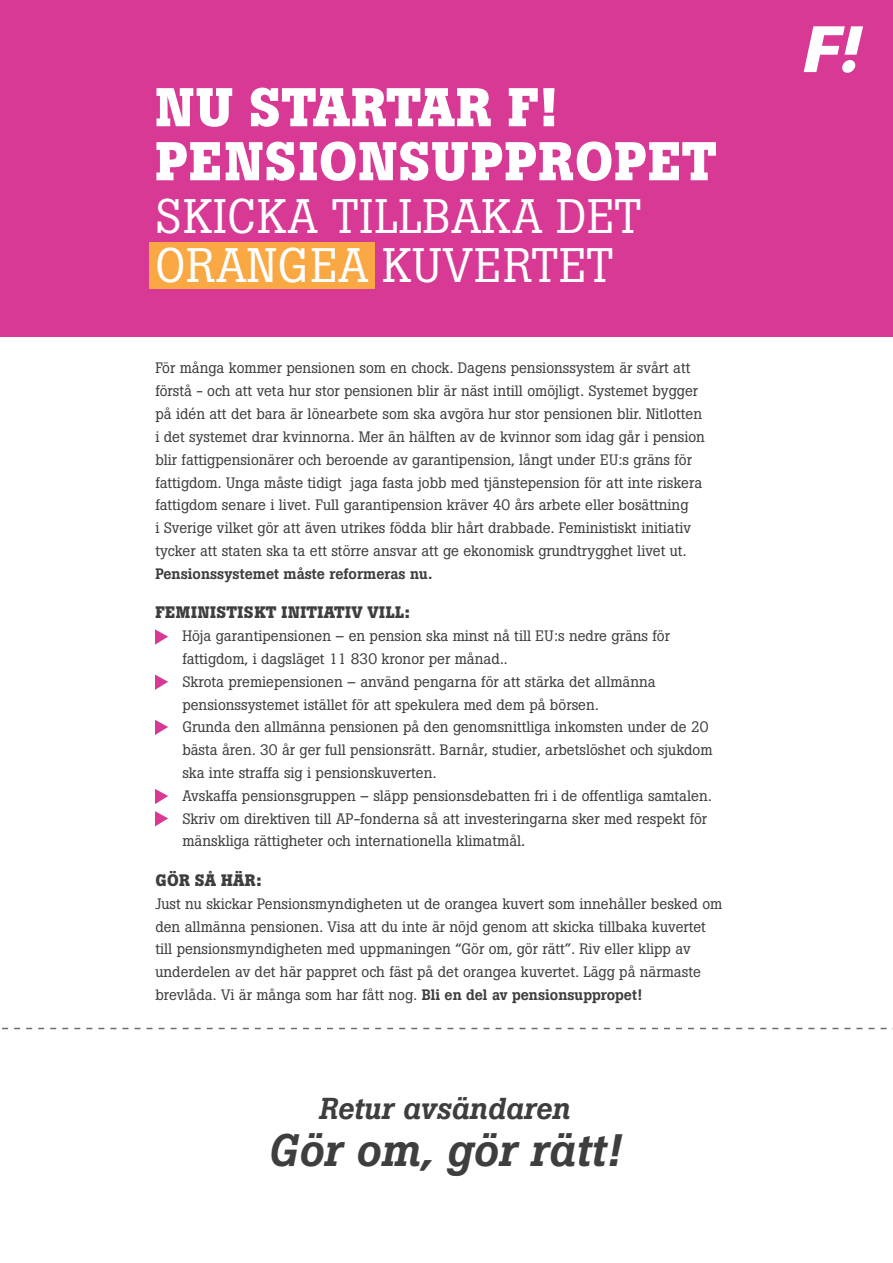
<style>
.page{position:relative;width:893px;height:1263px;background:#fff}
.page>*{position:absolute;margin:0;border:0;box-sizing:border-box;transform-origin:0 0}
.t1{font:700 54px "Boton BQ";letter-spacing:.02em;color:#fff}
.t2{font:48px/49.5px "Boton BQ";letter-spacing:.02em;color:#fff}
.t3{font:italic 500 45px "Boton BQ";color:#3e3e3f}
.t4{font:italic 500 30px "Boton BQ";color:#3e3e3f}
.t5{font:700 16.5px "Boton BQ";letter-spacing:.02em;color:#3e3e3f}
.t6{font:15px/22.8px "Boton BQ";color:#3e3e3f}
.s1{font-weight:500}
.s2{font-size:16.5px}
</style>
<div class="page">
<div style="left:0;top:0;width:893px;height:337px;background:#d73995"></div>
<div style="left:149px;top:242px;width:225px;height:47px;background:#faa843"></div>
<svg style="left:2px;top:1028px;width:891px;height:1px"></svg>
<svg style="left:804px;top:26px;width:59px;height:47px"></svg>
<svg style="left:155px;top:629px;width:13px;height:16px"></svg>
<svg style="left:155px;top:674px;width:13px;height:16px"></svg>
<svg style="left:155px;top:720px;width:13px;height:15px"></svg>
<svg style="left:155px;top:789px;width:13px;height:15px"></svg>
<svg style="left:155px;top:811px;width:13px;height:15px"></svg>
<p class="t1" style="left:155px;top:76px;width:403px">NU STARTAR F!</p>
<p class="t1" style="left:155px;top:130px;width:563px">PENSIONSUPPROPET</p>
<p class="t2" style="left:155px;top:191px;width:487px">SKICKA TILLBAKA DET<br>ORANGEA KUVERTET</p>
<p class="t6" style="left:155px;top:357px;width:551px">För många kommer pensionen som en chock. Dagens pensionssystem är svårt att förstå - och att veta hur stor pensionen blir är näst intill omöjligt. Systemet bygger på idén att det bara är lönearbete som ska avgöra hur stor pensionen blir. Nitlotten i det systemet drar kvinnorna. Mer än hälften av de kvinnor som idag går i pension blir fattigpensionärer och beroende av garantipension, långt under EU:s gräns för fattigdom. Unga måste tidigt jaga fasta jobb med tjänstepension för att inte riskera fattigdom senare i livet. Full garantipension kräver 40 års arbete eller bosättning<br>i Sverige vilket gör att även utrikes födda blir hårt drabbade. Feministiskt initiativ tycker att staten ska ta ett större ansvar att ge ekonomisk grundtrygghet livet ut.<br><span class="s1">Pensionssystemet måste reformeras nu.</span></p>
<p class="t5" style="left:155px;top:603px;width:256px">FEMINISTISKT INITIATIV VILL:</p>
<p class="t6" style="left:182px;top:624px;width:489px;text-indent:-27px">• Höja garantipensionen – en pension ska minst nå till EU:s nedre gräns för fattigdom, i dagsläget 11 830 kronor per månad..</p>
<p class="t6" style="left:182px;top:670px;width:475px;text-indent:-27px">• Skrota premiepensionen – använd pengarna för att stärka det allmänna pensionssystemet istället för att spekulera med dem på börsen.</p>
<p class="t6" style="left:182px;top:716px;width:532px;text-indent:-27px">• Grunda den allmänna pensionen på den genomsnittliga inkomsten under de 20 bästa åren. 30 år ger full pensionsrätt. Barnår, studier, arbetslöshet och sjukdom ska inte straffa sig i pensionskuverten.</p>
<p class="t6" style="left:155px;top:784px;width:558px">• Avskaffa pensionsgruppen – släpp pensionsdebatten fri i de offentliga samtalen.</p>
<p class="t6" style="left:182px;top:807px;width:526px;text-indent:-27px">• Skriv om direktiven till AP-fonderna så att investeringarna sker med respekt för mänskliga rättigheter och internationella klimatmål<span class="s2">.</span></p>
<p class="t5" style="left:155px;top:871px;width:108px">GÖR SÅ HÄR:</p>
<p class="t6" style="left:155px;top:892px;width:568px">Just nu skickar Pensionsmyndigheten ut de orangea kuvert som innehåller besked om den allmänna pensionen. Visa att du inte är nöjd genom att skicka tillbaka kuvertet till pensionsmyndigheten med uppmaningen “Gör om, gör rätt”. Riv eller klipp av underdelen av det här pappret och fäst på det orangea kuvertet. Lägg på närmaste brevlåda. Vi är många som har fått nog. <span class="s1">Bli en del av pensionsuppropet!</span></p>
<p class="t4" style="left:319px;top:1092px;width:253px">Retur avsändaren</p>
<p class="t3" style="left:268px;top:1125px;width:354px">Gör om, gör rätt!</p>
</div>
